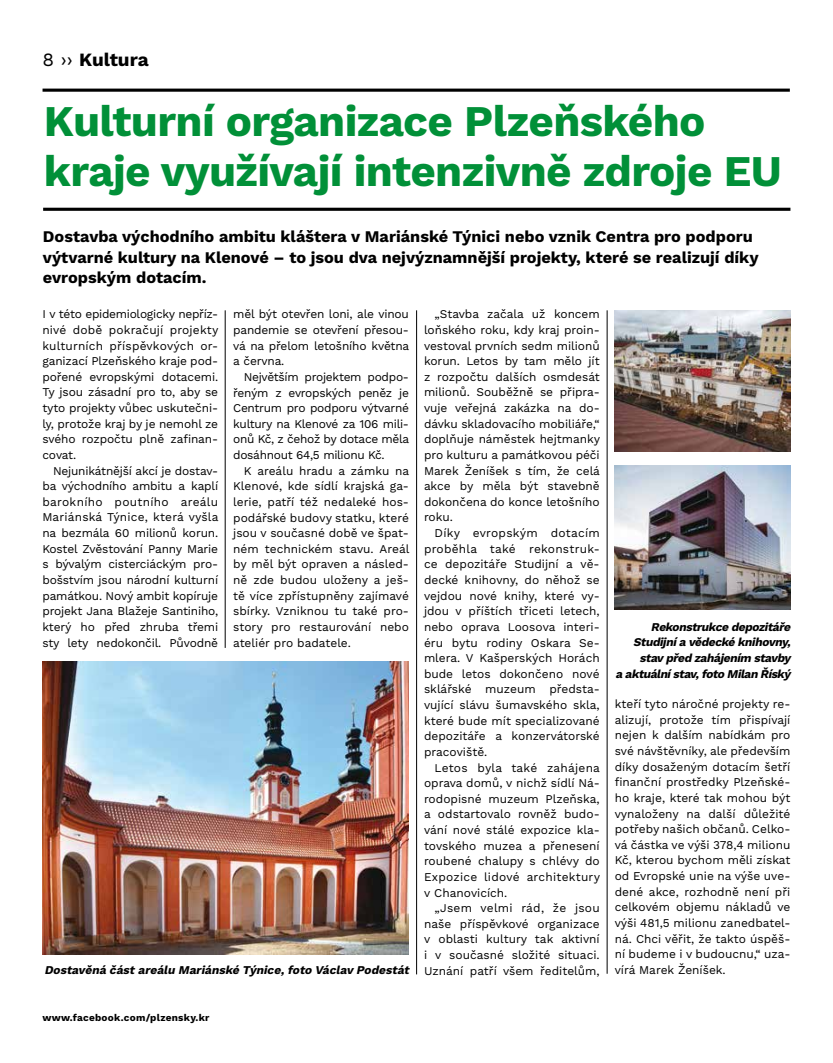
<style>
.page{position:relative;width:833px;height:1063px;background:#fff}
.page>*{position:absolute;margin:0;border:0;box-sizing:border-box;transform-origin:0 0}
.t1{font:700 43.75px/50px "Work Sans";letter-spacing:-.015em;color:#019038}
.t2{font:700 18.75px "Work Sans";letter-spacing:-.005em;color:#000}
.t3{font:700 16.25px/20.2px "Work Sans";color:#000}
.t4{font:11.88px/15.6px "Work Sans";letter-spacing:-.005em;color:#000;text-align:justify}
.t5{font:italic 700 11.88px/15.6px "Work Sans";color:#000;text-align:right}
.t6{font:700 10px "Work Sans";letter-spacing:.025em;color:#000}
.s1{font-weight:400}
</style>
<div class="page">
<hr style="left:43px;top:89px;width:747px;height:3px;background:#000">
<hr style="left:43px;top:208px;width:747px;height:3px;background:#000">
<img style="left:43px;top:662px;width:366px;height:292px">
<img style="left:614px;top:465px;width:176px;height:144px">
<img style="left:614px;top:310px;width:176px;height:141px">
<hr style="left:607px;top:310px;width:1px;height:664px;background:#000">
<hr style="left:225px;top:310px;width:1px;height:338px;background:#000">
<hr style="left:416px;top:310px;width:1px;height:664px;background:#000">
<h2 class="t2" style="left:43px;top:48px;width:108px"><span class="s1">8 ››</span> Kultura</h2>
<h1 class="t1" style="left:44px;top:99px;width:739px">Kulturní organizace Plzeňského kraje využívají intenzivně zdroje EU</h1>
<h3 class="t3" style="left:43px;top:228px;width:717px">Dostavba východního ambitu kláštera v Mariánské Týnici nebo vznik Centra pro podporu výtvarné kultury na Klenové – to jsou dva nejvýznamnější projekty, které se realizují díky evropským dotacím.</h3>
<p class="t4" style="left:42px;top:307px;width:178px">I v této epidemiologicky nepříz&shy;nivé době pokračují projekty kulturních příspěvkových or&shy;ganizací Plzeňského kraje pod&shy;pořené evropskými dotacemi.<br>Ty jsou zásadní pro to, aby se tyto projekty vůbec uskutečni&shy;ly, protože kraj by je nemohl ze svého rozpočtu plně zafinan&shy;covat.</p>
<p class="t4" style="left:42px;top:463px;width:178px;text-indent:11px">Nejunikátnější akcí je dostav&shy;ba východního ambitu a kaplí barokního poutního areálu Mariánská Týnice, která vyšla na bezmála 60 milionů korun.<br>Kostel Zvěstování Panny Marie s bývalým cisterciáckým pro&shy;bošstvím jsou národní kulturní památkou. Nový ambit kopíruje projekt Jana Blažeje Santiniho, který ho před zhruba třemi sty lety nedokončil. Původně</p>
<p class="t4" style="left:424px;top:307px;width:177px;text-indent:11px">„Stavba začala už koncem loňského roku, kdy kraj proin&shy;vestoval prvních sedm milionů korun. Letos by tam mělo jít z rozpočtu dalších osmdesát milionů. Souběžně se připra&shy;vuje veřejná zakázka na do&shy;dávku skladovacího mobiliáře,“ doplňuje náměstek hejtmanky pro kulturu a památkovou péči Marek Ženíšek s tím, že celá akce by měla být stavebně dokončena do konce letošního roku.</p>
<p class="t4" style="left:424px;top:526px;width:177px;text-indent:11px">Díky evropským dotacím proběhla také rekonstruk&shy;ce depozitáře Studijní a vě&shy;decké knihovny, do něhož se vejdou nové knihy, které vy&shy;jdou v příštích třiceti letech, nebo oprava Loosova interi&shy;éru bytu rodiny Oskara Se&shy;mlera. V Kašperských Horách bude letos dokončeno nové sklářské muzeum předsta&shy;vující slávu šumavského skla, které bude mít specializované depozitáře a konzervátorské pracoviště.</p>
<p class="t4" style="left:424px;top:760px;width:177px;text-indent:11px">Letos byla také zahájena oprava domů, v nichž sídlí Ná&shy;rodopisné muzeum Plzeňska, a odstartovalo rovněž budo&shy;vání nové stálé expozice kla&shy;tovského muzea a přenesení roubené chalupy s chlévy do Expozice lidové architektury v Chanovicích.</p>
<p class="t4" style="left:424px;top:901px;width:177px;text-indent:11px">„Jsem velmi rád, že jsou naše příspěvkové organizace v oblasti kultury tak aktivní i v současné složité situaci.<br>Uznání patří všem ředitelům,</p>
<p class="t4" style="left:233px;top:307px;width:177px">měl být otevřen loni, ale vinou pandemie se otevření přesou&shy;vá na přelom letošního května a června.</p>
<p class="t4" style="left:233px;top:370px;width:178px;text-indent:11px">Největším projektem podpo&shy;řeným z evropských peněz je Centrum pro podporu výtvarné kultury na Klenové za 106 mili&shy;onů Kč, z čehož by dotace měla dosáhnout 64,5 milionu Kč.</p>
<p class="t4" style="left:233px;top:463px;width:178px;text-indent:11px">K areálu hradu a zámku na Klenové, kde sídlí krajská ga&shy;lerie, patří též nedaleké hos&shy;podářské budovy statku, které jsou v současné době ve špat&shy;ném technickém stavu. Areál by měl být opraven a násled&shy;ně zde budou uloženy a ješ&shy;tě více zpřístupněny zajímavé sbírky. Vzniknou tu také pro&shy;story pro restaurování nebo ateliér pro badatele.</p>
<p class="t5" style="left:615px;top:620px;width:180px">Rekonstrukce depozitáře<br>Studijnía vědecké knihovny, stavpřed zahájením stavby<br>a aktuálnístav,foto Milan Říský</p>
<p class="t4" style="left:614px;top:697px;width:177px">kteří tyto náročné projekty re&shy;alizují, protože tím přispívají nejen k dalším nabídkám pro své návštěvníky, ale především díky dosaženým dotacím šetří finanční prostředky Plzeňské&shy;ho kraje, které tak mohou být vynaloženy na další důležité potřeby našich občanů. Celko&shy;vá částka ve výši 378,4 milionu Kč, kterou bychom měli získat od Evropské unie na výše uve&shy;dené akce, rozhodně není při celkovém objemu nákladů ve výši 481,5 milionu zanedbatel&shy;ná. Chci věřit, že takto úspěš&shy;ní budeme i v budoucnu,“ uza-</p>
<p class="t5" style="left:44px;top:963px;width:369px">Dostavěná částareálu Mariánské Týnice,foto Václav Podestát</p>
<p class="t4" style="left:614px;top:963px;width:113px">vírá Marek Ženíšek.</p>
<p class="t6" style="left:43px;top:1012px;width:168px">www.facebook.com/plzensky.kr</p>
</div>
